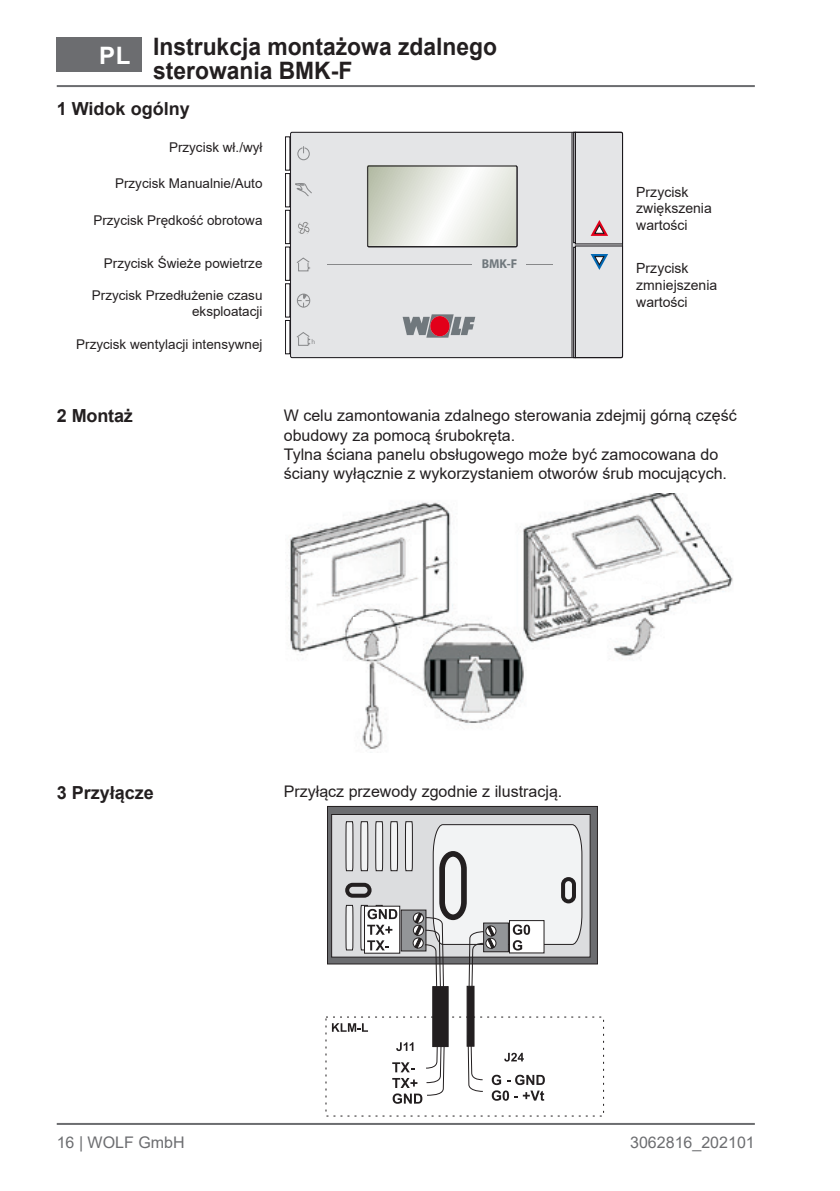
<style>
.page{position:relative;width:840px;height:1191px;background:#fff}
.page>*{position:absolute;margin:0;border:0;box-sizing:border-box;transform-origin:0 0}
.Uberschrift{font:700 24px/24px "Arial";color:#231f20;scale:.95 1}
.Titel_Laenderkuerzel{font:700 24px "Arial";color:#fff}
._02_Arial_12_Inhalts{font:700 18px "Arial";color:#231f20}
.t1{font:16px/19.2px "Arial";color:#231f20}
.t2{font:16px "Arial";color:#6c6d70}
.Inhaltverzeichnis_8{font:14px/16.8px "Arial";color:#231f20}
.Inhaltsverzeichnis_4{font:13.4px/16.2px "Arial";color:#231f20;text-align:right}
.t3{font:700 12.8px "Myriad Pro";color:#70787d;scale:.95 1}
.t4{font:7px "Myriad Pro";color:#87888a;scale:.95 1}
</style>
<div class="page">
<hr style="left:57px;top:85px;width:697px;height:2px;background:#6c6d70">
<hr style="left:57px;top:1123px;width:697px;height:2px;background:#6c6d70">
<div style="left:57px;top:38px;width:85px;height:34px;background:#6c6d70"></div>
<div style="left:292px;top:134px;width:282px;height:222px;background:#e4e5e7"></div>
<div style="left:573px;top:247px;width:2px;height:111px;border:1px solid #1a171b"></div>
<svg style="left:574px;top:134px;width:46px;height:222px;background:#d8d8db"></svg>
<div style="left:573px;top:132px;width:2px;height:111px;border:1px solid #1a171b"></div>
<div style="left:290px;top:132px;width:332px;height:226px;border:1px solid #1a171b;border-radius:2px"></div>
<hr style="left:571px;top:132px;width:1px;height:225px;background:#1a171b">
<div style="left:285px;top:283px;width:5px;height:34px;border:1px solid #1a171b"></div>
<div style="left:285px;top:320px;width:5px;height:34px;border:1px solid #1a171b"></div>
<div style="left:285px;top:247px;width:5px;height:33px;border:1px solid #1a171b"></div>
<div style="left:285px;top:210px;width:5px;height:34px;border:1px solid #1a171b"></div>
<div style="left:285px;top:173px;width:5px;height:34px;border:1px solid #1a171b"></div>
<div style="left:285px;top:137px;width:5px;height:33px;border:1px solid #1a171b"></div>
<hr style="left:327px;top:264px;width:225px;height:1px;background:#87888a">
<svg style="left:297px;top:146px;width:13px;height:15px"></svg>
<div style="left:471px;top:254px;width:54px;height:20px;background:#e4e5e7"></div>
<svg style="left:402px;top:314px;width:73px;height:24px"></svg>
<div style="left:430px;top:316px;width:19px;height:20px;background:#e2001a;border-radius:50%"></div>
<svg style="left:366px;top:165px;width:150px;height:81px"></svg>
<div style="left:367px;top:166px;width:150px;height:81px;border:1px solid #1a171b"></div>
<div style="left:297px;top:294px;width:13px;height:13px;border:1px solid #87888a;border-radius:50%"></div>
<svg style="left:297px;top:294px;width:12px;height:13px"></svg>
<svg style="left:294px;top:183px;width:18px;height:14px"></svg>
<div style="left:298px;top:262px;width:10px;height:9px;border:1px solid #87888a"></div>
<svg style="left:295px;top:257px;width:15px;height:13px"></svg>
<div style="left:298px;top:337px;width:10px;height:9px;border:1px solid #87888a"></div>
<svg style="left:295px;top:331px;width:15px;height:14px"></svg>
<svg style="left:297px;top:221px;width:12px;height:13px"></svg>
<img style="left:288px;top:493px;width:445px;height:256px">
<div style="left:353px;top:617px;width:25px;height:10px;background:#fff"></div>
<svg style="left:633px;top:584px;width:28px;height:12px"></svg>
<svg style="left:360px;top:593px;width:19px;height:11px"></svg>
<svg style="left:625px;top:564px;width:21px;height:11px"></svg>
<div style="left:327px;top:806px;width:270px;height:158px;background:#6c6d70"></div>
<div style="left:327px;top:806px;width:270px;height:158px;border:1px solid #231f20"></div>
<div style="left:331px;top:814px;width:259px;height:143px;background:#dcdddf;border:1px solid #231f20"></div>
<div style="left:466px;top:986px;width:8px;height:60px;background:#231f20;border:1px solid #231f20"></div>
<div style="left:432px;top:986px;width:16px;height:60px;background:#231f20;border:1px solid #231f20"></div>
<svg style="left:343px;top:821px;width:238px;height:171px"></svg>
<svg style="left:392px;top:1020px;width:53px;height:83px"></svg>
<svg style="left:504px;top:1052px;width:19px;height:9px"></svg>
<svg style="left:467px;top:1033px;width:16px;height:59px"></svg>
<svg style="left:491px;top:1074px;width:53px;height:26px"></svg>
<svg style="left:332px;top:1023px;width:36px;height:8px"></svg>
<p class="Uberschrift" style="left:153px;top:35px;width:363px">Instrukcja montażowa zdalnego sterowania BMK-F</p>
<p class="Titel_Laenderkuerzel" style="left:99px;top:38px;width:33px">PL</p>
<p class="_02_Arial_12_Inhalts" style="left:57px;top:96px;width:134px">1 Widok ogólny</p>
<p class="Inhaltsverzeichnis_4" style="left:169px;top:139px;width:95px">Przycisk wł./wył</p>
<p class="Inhaltsverzeichnis_4" style="left:115px;top:175px;width:149px">Przycisk Manualnie/Auto</p>
<p class="Inhaltsverzeichnis_4" style="left:93px;top:212px;width:170px">Przycisk Prędkość obrotowa</p>
<p class="Inhaltsverzeichnis_4" style="left:104px;top:255px;width:160px">Przycisk Świeże powietrze</p>
<p class="Inhaltsverzeichnis_4" style="left:92px;top:287px;width:172px">Przycisk Przedłużenie czasu eksploatacji</p>
<p class="Inhaltsverzeichnis_4" style="left:76px;top:336px;width:188px">Przycisk wentylacji intensywnej</p>
<p class="t4" style="left:311px;top:337px;width:5px">h</p>
<p class="t3" style="left:481px;top:255px;width:39px">BMK-F</p>
<p class="Inhaltverzeichnis_8" style="left:636px;top:183px;width:77px">Przycisk zwiększenia wartości</p>
<p class="Inhaltverzeichnis_8" style="left:636px;top:259px;width:82px">Przycisk zmniejszenia wartości</p>
<p class="_02_Arial_12_Inhalts" style="left:57px;top:402px;width:78px">2 Montaż</p>
<p class="t1" style="left:283px;top:406px;width:454px">W celu zamontowania zdalnego sterowania zdejmij górną część obudowy za pomocą śrubokręta.</p>
<p class="t1" style="left:283px;top:444px;width:444px">Tylna ściana panelu obsługowego może być zamocowana do ściany wyłącznie z wykorzystaniem otworów śrub mocujących.</p>
<p class="_02_Arial_12_Inhalts" style="left:57px;top:780px;width:99px">3 Przyłącze</p>
<p class="t1" style="left:283px;top:782px;width:280px">Przyłącz przewody zgodnie z ilustracją.</p>
<p class="t2" style="left:57px;top:1131px;width:129px">16 | WOLF GmbH</p>
<p class="t2" style="left:629px;top:1131px;width:126px">3062816_202101</p>
</div>
